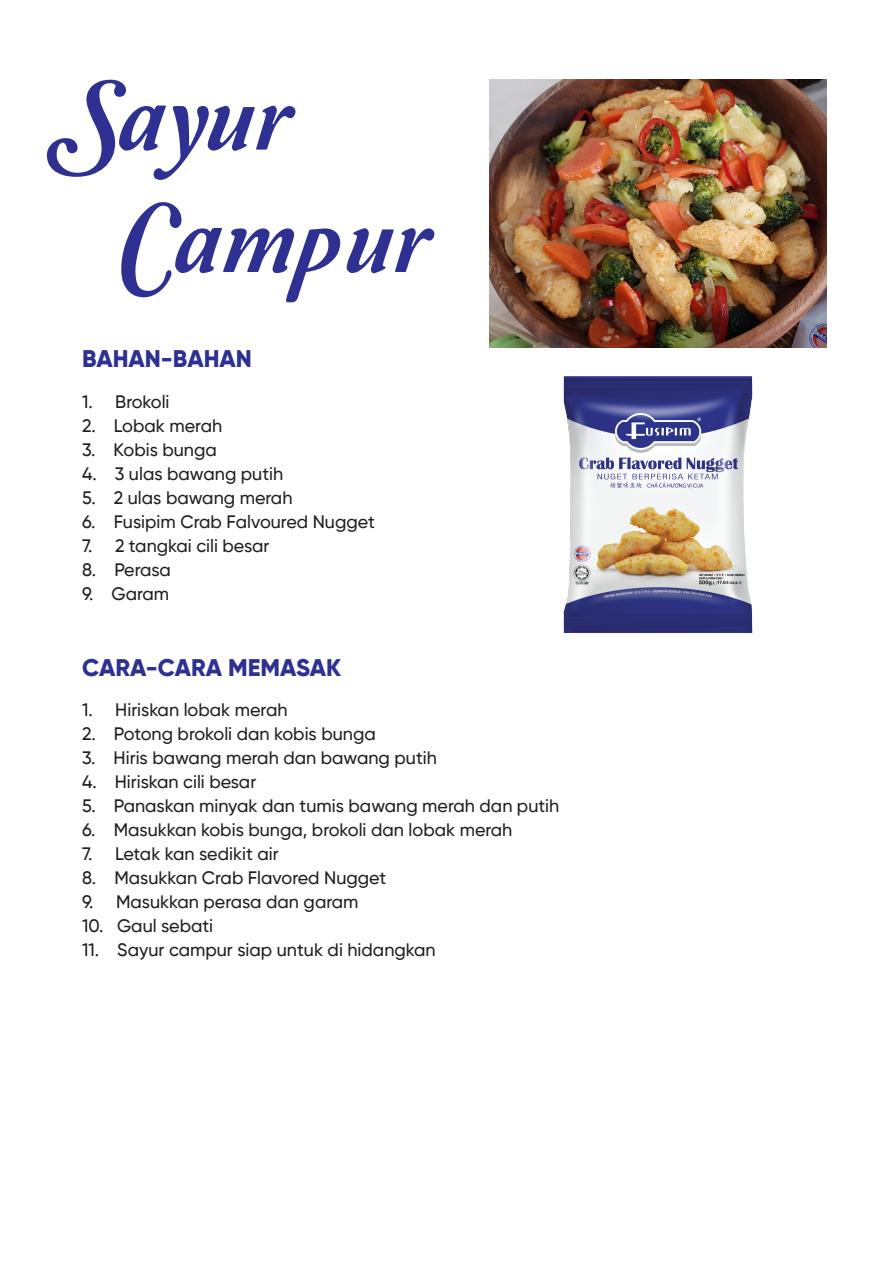
<style>
.page{position:relative;width:893px;height:1263px;background:#fff}
.page>*{position:absolute;margin:0;border:0;box-sizing:border-box;transform-origin:0 0}
.t1{font:102px/122.4px "Amperzand";color:#2e3092}
.t2{font:800 24px "Gilroy";color:#2e3092}
.t3{font:500 18px "Gilroy";color:#231f20}
</style>
<div class="page">
<img style="left:490px;top:80px;width:336px;height:268px">
<img style="left:563px;top:376px;width:190px;height:257px">
<h1 class="t1" style="left:116px;top:62px;width:316px;text-indent:-61px">Sayur<br>Campur</h1>
<h2 class="t2" style="left:82px;top:343px;width:171px">BAHAN-BAHAN</h2>
<p class="t3" style="left:82px;top:390px;width:89px">1. Brokoli</p>
<p class="t3" style="left:82px;top:414px;width:142px">2. Lobak merah</p>
<p class="t3" style="left:82px;top:438px;width:136px">3. Kobis bunga</p>
<p class="t3" style="left:82px;top:462px;width:203px">4. 3 ulas bawang putih</p>
<p class="t3" style="left:82px;top:486px;width:212px">5. 2 ulas bawang merah</p>
<p class="t3" style="left:82px;top:510px;width:294px">6. Fusipim Crab Falvoured Nugget</p>
<p class="t3" style="left:82px;top:534px;width:189px">7. 2 tangkai cili besar</p>
<p class="t3" style="left:82px;top:558px;width:90px">8. Perasa</p>
<p class="t3" style="left:82px;top:582px;width:89px">9. Garam</p>
<h2 class="t2" style="left:82px;top:652px;width:261px">CARA-CARA MEMASAK</h2>
<p class="t3" style="left:82px;top:699px;width:207px">1. Hiriskan lobak merah</p>
<p class="t3" style="left:82px;top:723px;width:295px">2. Potong brokoli dan kobis bunga</p>
<p class="t3" style="left:82px;top:747px;width:356px">3. Hiris bawang merah dan bawang putih</p>
<p class="t3" style="left:82px;top:771px;width:176px">4. Hiriskan cili besar</p>
<p class="t3" style="left:82px;top:795px;width:479px">5. Panaskan minyak dan tumis bawang merah dan putih</p>
<p class="t3" style="left:82px;top:819px;width:432px">6. Masukkan kobis bunga, brokoli dan lobak merah</p>
<p class="t3" style="left:82px;top:843px;width:198px">7. Letak kan sedikit air</p>
<p class="t3" style="left:82px;top:867px;width:306px">8. Masukkan Crab Flavored Nugget</p>
<p class="t3" style="left:82px;top:891px;width:278px">9. Masukkan perasa dan garam</p>
<p class="t3" style="left:82px;top:915px;width:133px">10. Gaul sebati</p>
<p class="t3" style="left:82px;top:939px;width:355px">11. Sayur campur siap untuk di hidangkan</p>
</div>
